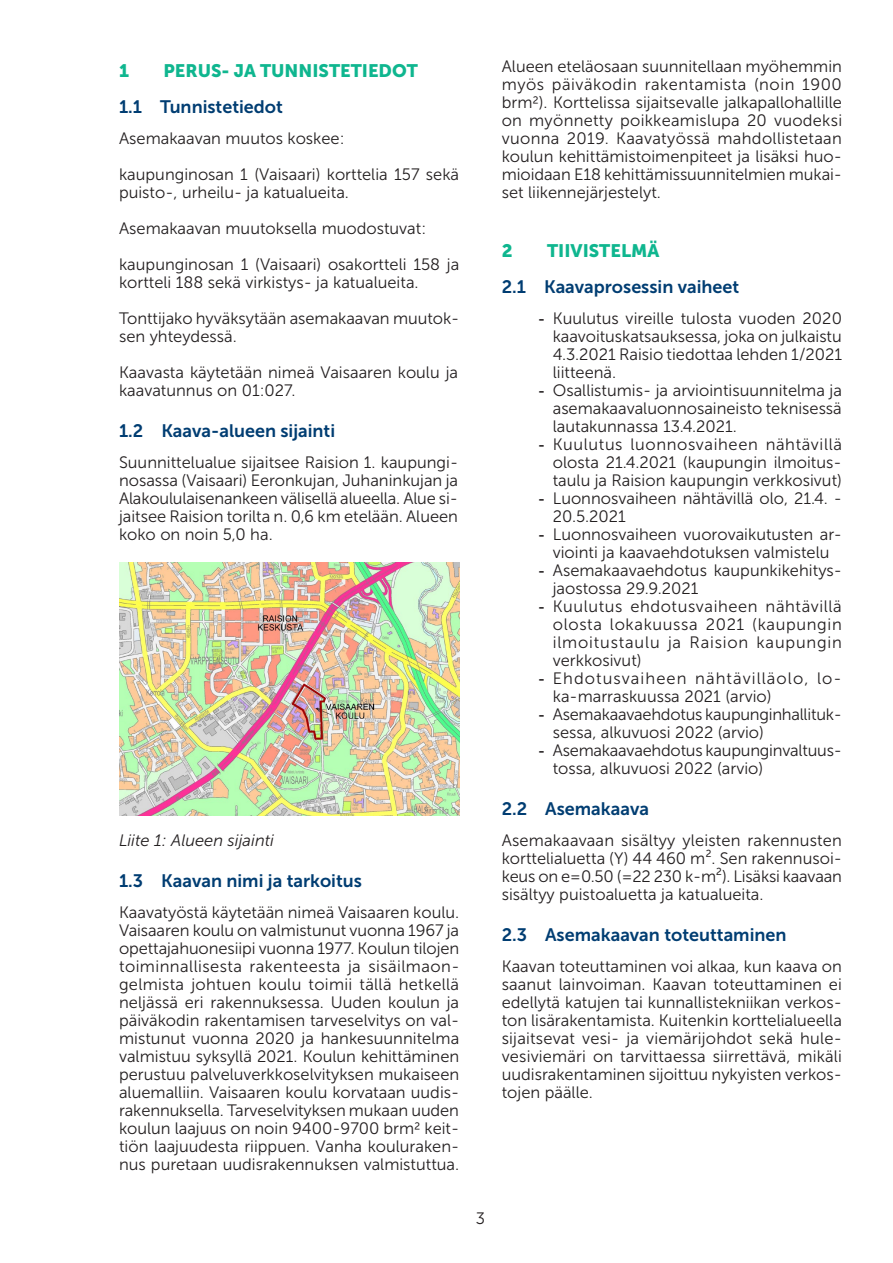
<style>
.page{position:relative;width:893px;height:1263px;background:#fff}
.page>*{position:absolute;margin:0;border:0;box-sizing:border-box;transform-origin:0 0}
.t1{font:18px "Museo Sans 700";color:#003d72}
.t2{font:18px "Museo Sans 900";color:#0fb68f}
.t3{font:16.5px/18px "Museo Sans 300";color:#231f20;text-align:justify}
.t4{font:16.5px/18px "Museo Sans 300";letter-spacing:.065em;color:#231f20}
.t5{font:italic 16.5px "Museo Sans 300";color:#231f20}
.s1{font-family:"Arial"}
</style>
<div class="page">
<img style="left:120px;top:562px;width:339px;height:253px">
<p class="t2" style="left:119px;top:60px;width:11px">1</p>
<p class="t2" style="left:164px;top:60px;width:256px">PERUS- JA TUNNISTETIEDOT</p>
<p class="t1" style="left:119px;top:96px;width:165px">1.1 Tunnistetiedot</p>
<p class="t3" style="left:119px;top:120px;width:342px;line-height:36px">Asemakaavan muutos koskee: kaupunginosan 1 (Vaisaari) korttelia 157 sekä</p>
<p class="t3" style="left:119px;top:174px;width:342px;line-height:36px;text-align:left">puisto-, urheilu- ja katualueita.<br>Asemakaavan muutoksella muodostuvat: kaupunginosan 1 (Vaisaari) osakortteli 158 ja</p>
<p class="t3" style="left:119px;top:264px;width:342px;line-height:36px">kortteli 188 sekä virkistys- ja katualueita.<br>Tonttijako hyväksytään asemakaavan muutok-</p>
<p class="t3" style="left:119px;top:318px;width:341px;line-height:36px">sen yhteydessä.<br>Kaavasta käytetään nimeä Vaisaaren koulu ja</p>
<p class="t3" style="left:119px;top:381px;width:178px">kaavatunnus on 01:027.</p>
<p class="t1" style="left:119px;top:420px;width:218px">1.2 Kaava-alueen sijainti</p>
<p class="t3" style="left:119px;top:453px;width:341px">Suunnittelualue sijaitsee Raision 1. kaupungi&shy;nosassa (Vaisaari) Eeronkujan, Juhaninkujan ja Alakoululaisenankeen välisellä alueella. Alue si&shy;jaitsee Raision torilta n. 0,6 km etelään. Alueen koko on noin 5,0 ha.</p>
<p class="t5" style="left:119px;top:831px;width:157px">Liite 1: Alueen sijainti</p>
<p class="t1" style="left:119px;top:870px;width:244px">1.3 Kaavan nimi ja tarkoitus</p>
<p class="t3" style="left:119px;top:903px;width:342px">Kaavatyöstä käytetään nimeä Vaisaaren koulu.<br>Vaisaaren koulu on valmistunut vuonna 1967 ja opettajahuonesiipi vuonna 1977. Koulun tilojen toiminnallisesta rakenteesta ja sisäilmaon&shy;gelmista johtuen koulu toimii tällä hetkellä neljässä eri rakennuksessa. Uuden koulun ja päiväkodin rakentamisen tarveselvitys on val&shy;mistunut vuonna 2020 ja hankesuunnitelma valmistuu syksyllä 2021. Koulun kehittäminen perustuu palveluverkkoselvityksen mukaiseen aluemalliin. Vaisaaren koulu korvataan uudis&shy;rakennuksella. Tarveselvityksen mukaan uuden koulun laajuus on noin 9400-9700 brm2 keit&shy;tiön laajuudesta riippuen. Vanha kouluraken&shy;nus puretaan uudisrakennuksen valmistuttua.</p>
<p class="t3" style="left:502px;top:57px;width:342px">Alueen eteläosaan suunnitellaan myöhemmin myös päiväkodin rakentamista (noin 1900 brm2). Korttelissa sijaitsevalle jalkapallohallille on myönnetty poikkeamislupa 20 vuodeksi vuonna 2019. Kaavatyössä mahdollistetaan koulun kehittämistoimenpiteet ja lisäksi huo&shy;mioidaan E18 kehittämissuunnitelmien mukai&shy;set liikennejärjestelyt.</p>
<p class="t2" style="left:502px;top:240px;width:12px">2</p>
<p class="t2" style="left:547px;top:240px;width:114px">TIIVISTELMÄ</p>
<p class="t1" style="left:502px;top:276px;width:239px">2.1 Kaavaprosessin vaiheet</p>
<p class="t3" style="left:553px;top:309px;width:291px;text-indent:-14px"><span class="s1">-</span> Kuulutus vireille tulosta vuoden 2020 kaavoituskatsauksessa, joka on julkaistu 4.3.2021 Raisio tiedottaa lehden 1/2021 liitteenä.</p>
<p class="t3" style="left:553px;top:381px;width:291px;text-indent:-14px"><span class="s1">-</span> Osallistumis- ja arviointisuunnitelma ja asemakaavaluonnosaineisto teknisessä lautakunnassa 13.4.2021.</p>
<p class="t3" style="left:553px;top:435px;width:291px;text-indent:-14px"><span class="s1">-</span> Kuulutus luonnosvaiheen nähtävillä olosta 21.4.2021 (kaupungin ilmoitus&shy;taulu ja Raision kaupungin verkkosivut)</p>
<p class="t3" style="left:553px;top:489px;width:291px;text-indent:-14px"><span class="s1">-</span> Luonnosvaiheen nähtävillä olo, 21.4. -<br>20.5.2021</p>
<p class="t3" style="left:539px;top:525px;width:305px;text-align:center"><span class="s1">-</span> Luonnosvaiheen vuorovaikutusten ar&shy;viointi ja kaavaehdotuksen valmistelu</p>
<p class="t3" style="left:553px;top:561px;width:291px;text-indent:-14px"><span class="s1">-</span> Asemakaavaehdotus kaupunkikehitys&shy;jaostossa 29.9.2021</p>
<p class="t3" style="left:553px;top:597px;width:291px;text-indent:-14px"><span class="s1">-</span> Kuulutus ehdotusvaiheen nähtävillä olosta lokakuussa 2021 (kaupungin ilmoitustaulu ja Raision kaupungin verkkosivut)</p>
<p class="t4" style="left:553px;top:669px;width:290px;text-indent:-14px"><span class="s1">-</span> Ehdotusvaiheen nähtävilläolo, lo&shy;ka-marraskuussa 2021 (arvio)</p>
<p class="t3" style="left:553px;top:705px;width:291px;text-indent:-14px"><span class="s1">-</span> Asemakaavaehdotus kaupunginhallituk&shy;sessa, alkuvuosi 2022 (arvio)</p>
<p class="t3" style="left:553px;top:741px;width:291px;text-indent:-14px"><span class="s1">-</span> Asemakaavaehdotus kaupunginvaltuus&shy;tossa, alkuvuosi 2022 (arvio)</p>
<p class="t1" style="left:502px;top:798px;width:149px">2.2 Asemakaava</p>
<p class="t3" style="left:502px;top:831px;width:342px">Asemakaavaan sisältyy yleisten rakennusten korttelialuetta (Y) 44 460 m². Sen rakennusoi&shy;keus on e=0.50 (=22 230 k-m²). Lisäksi kaavaan sisältyy puistoaluetta ja katualueita.</p>
<p class="t1" style="left:502px;top:924px;width:286px">2.3 Asemakaavan toteuttaminen</p>
<p class="t3" style="left:502px;top:957px;width:342px">Kaavan toteuttaminen voi alkaa, kun kaava on saanut lainvoiman. Kaavan toteuttaminen ei edellytä katujen tai kunnallistekniikan verkos&shy;ton lisärakentamista. Kuitenkin korttelialueella sijaitsevat vesi- ja viemärijohdot sekä hule&shy;vesiviemäri on tarvittaessa siirrettävä, mikäli uudisrakentaminen sijoittuu nykyisten verkos&shy;tojen päälle.</p>
<p class="t3" style="left:476px;top:1209px;width:11px">3</p>
</div>
